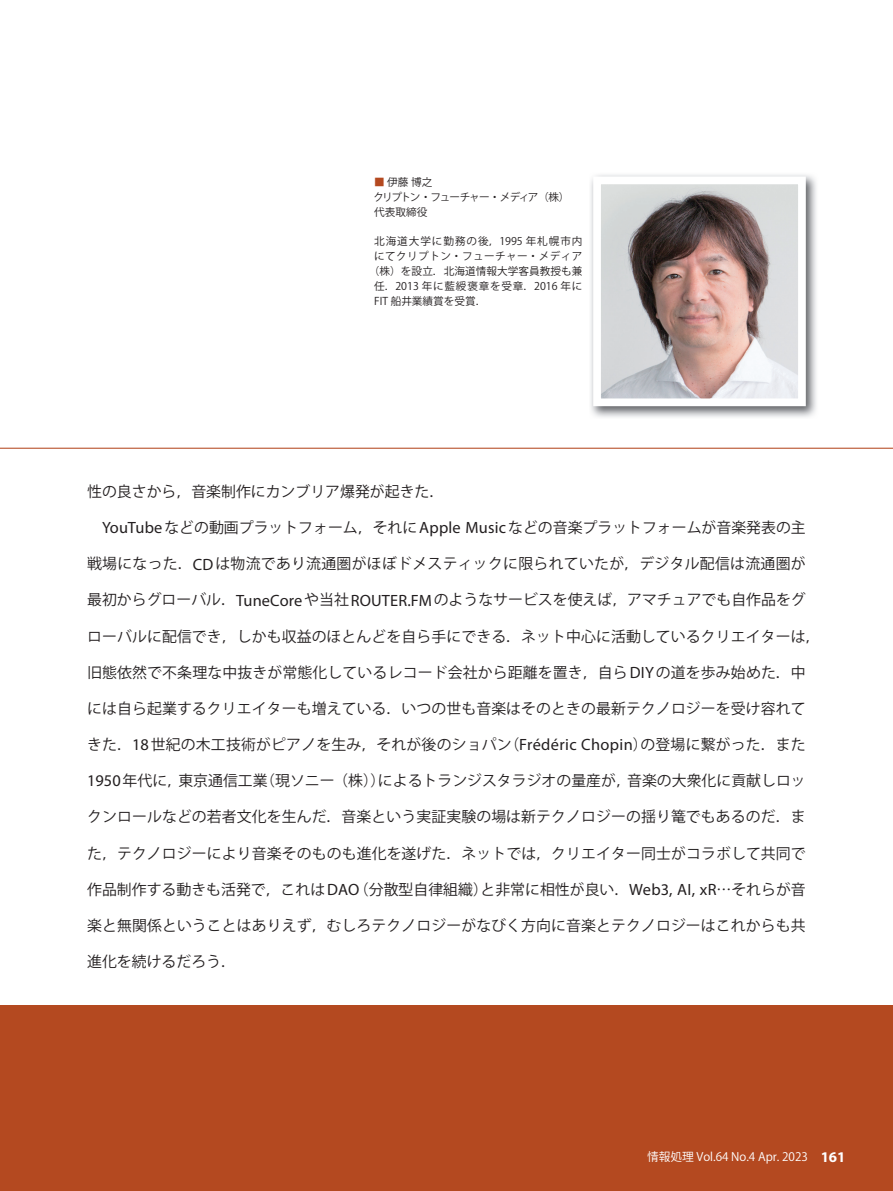
<style>
.page{position:relative;width:893px;height:1191px;background:#fff}
.page>*{position:absolute;margin:0;border:0;box-sizing:border-box;transform-origin:0 0}
.t1{font:14.85px "Koz Go Pro";letter-spacing:.005em;color:#231f20}
.t2{font:11.7px "Koz Go Pro";color:#fff}
.t3{font:10.65px "Koz Go Pr 6 N";letter-spacing:.005em;color:#231f20}
.t4{font:10.65px/14.9px "Koz Go Pr 6 N";letter-spacing:-.085em;color:#231f20}
.t5{font:10.65px "Koz Go Pr 6 N";letter-spacing:.075em;color:#231f20}
.t6{font:10.65px "Koz Go Pr 6 N";letter-spacing:.085em;color:#231f20}
.t7{font:10.65px "Koz Go Pr 6 N";letter-spacing:.035em;color:#231f20}
.s1{color:#b44920}
.s2{font-family:"Myriad Pro";font-size:16.35px}
.s3{font-family:"Myriad Pro";font-weight:700;font-size:14.85px}
</style>
<div class="page">
<div style="left:0;top:1005px;width:893px;height:186px;background:#b44920"></div>
<hr style="left:0;top:448px;width:893px;height:1px;background:#b44920">
<img style="left:590px;top:174px;width:226px;height:243px">
<img style="left:602px;top:185px;width:195px;height:212px">
<div style="left:593px;top:176px;width:213px;height:230px;border:8px solid #fff"></div>
<p class="t4" style="left:373px;top:175px;width:198px"><span class="s1">■</span> 伊藤 博之<br>クリプトン・フューチャー・メディア（株）代表取締役</p>
<p class="t6" style="left:374px;top:235px;width:210px">北海道大学に勤務の後，1995 年札幌市内</p>
<p class="t7" style="left:374px;top:250px;width:210px">にてクリプトン・フューチャー・メディア</p>
<p class="t3" style="left:369px;top:265px;width:215px">（株）を設立．北海道情報大学客員教授も兼</p>
<p class="t5" style="left:374px;top:280px;width:210px">任．2013 年に藍綬褒章を受章．2016 年に</p>
<p class="t3" style="left:374px;top:295px;width:114px">FIT 船井業績賞を受賞．</p>
<p class="t1" style="left:87px;top:482px;width:359px">性の良さから，音楽制作にカンブリア爆発が起きた．</p>
<p class="t1" style="left:102px;top:518px;width:705px"><span class="s2">YouTube</span>などの動画プラットフォーム，それに<span class="s2">Apple Music</span>などの音楽プラットフォームが音楽発表の主</p>
<p class="t1" style="left:87px;top:554px;width:720px">戦場になった．<span class="s2">CD</span>は物流であり流通圏がほぼドメスティックに限られていたが，デジタル配信は流通圏が</p>
<p class="t1" style="left:87px;top:590px;width:720px">最初からグローバル．<span class="s2">TuneCore</span>や当社<span class="s2">ROUTER.FM</span>のようなサービスを使えば，アマチュアでも自作品をグ</p>
<p class="t1" style="left:87px;top:626px;width:735px">ローバルに配信でき，しかも収益のほとんどを自ら手にできる．ネット中心に活動しているクリエイターは，</p>
<p class="t1" style="left:87px;top:662px;width:720px">旧態依然で不条理な中抜きが常態化しているレコード会社から距離を置き，自ら<span class="s2">DIY</span>の道を歩み始めた．中</p>
<p class="t1" style="left:87px;top:699px;width:720px">には自ら起業するクリエイターも増えている．いつの世も音楽はそのときの最新テクノロジーを受け容れて</p>
<p class="t1" style="left:87px;top:735px;width:720px">きた．<span class="s2">18</span>世紀の木工技術がピアノを生み，それが後のショパン（<span class="s2">Frédéric Chopin</span>）の登場に繋がった．また</p>
<p class="t1" style="left:87px;top:771px;width:720px"><span class="s2">1950</span>年代に，東京通信工業（現ソニー（株））によるトランジスタラジオの量産が，音楽の大衆化に貢献しロッ</p>
<p class="t1" style="left:87px;top:807px;width:720px">クンロールなどの若者文化を生んだ．音楽という実証実験の場は新テクノロジーの揺り篭でもあるのだ．ま</p>
<p class="t1" style="left:87px;top:843px;width:720px">た，テクノロジーにより音楽そのものも進化を遂げた．ネットでは，クリエイター同士がコラボして共同で</p>
<p class="t1" style="left:87px;top:879px;width:720px">作品制作する動きも活発で，これは<span class="s2">DAO</span>（分散型自律組織）と非常に相性が良い．<span class="s2">Web3, AI, xR</span>…それらが音</p>
<p class="t1" style="left:87px;top:915px;width:720px">楽と無関係ということはありえず，むしろテクノロジーがなびく方向に音楽とテクノロジーはこれからも共</p>
<p class="t1" style="left:87px;top:952px;width:150px">進化を続けるだろう．</p>
<p class="t2" style="left:647px;top:1149px;width:200px">情報処理 Vol.64 No.4 Apr. 2023 <span class="s3">161</span></p>
</div>
